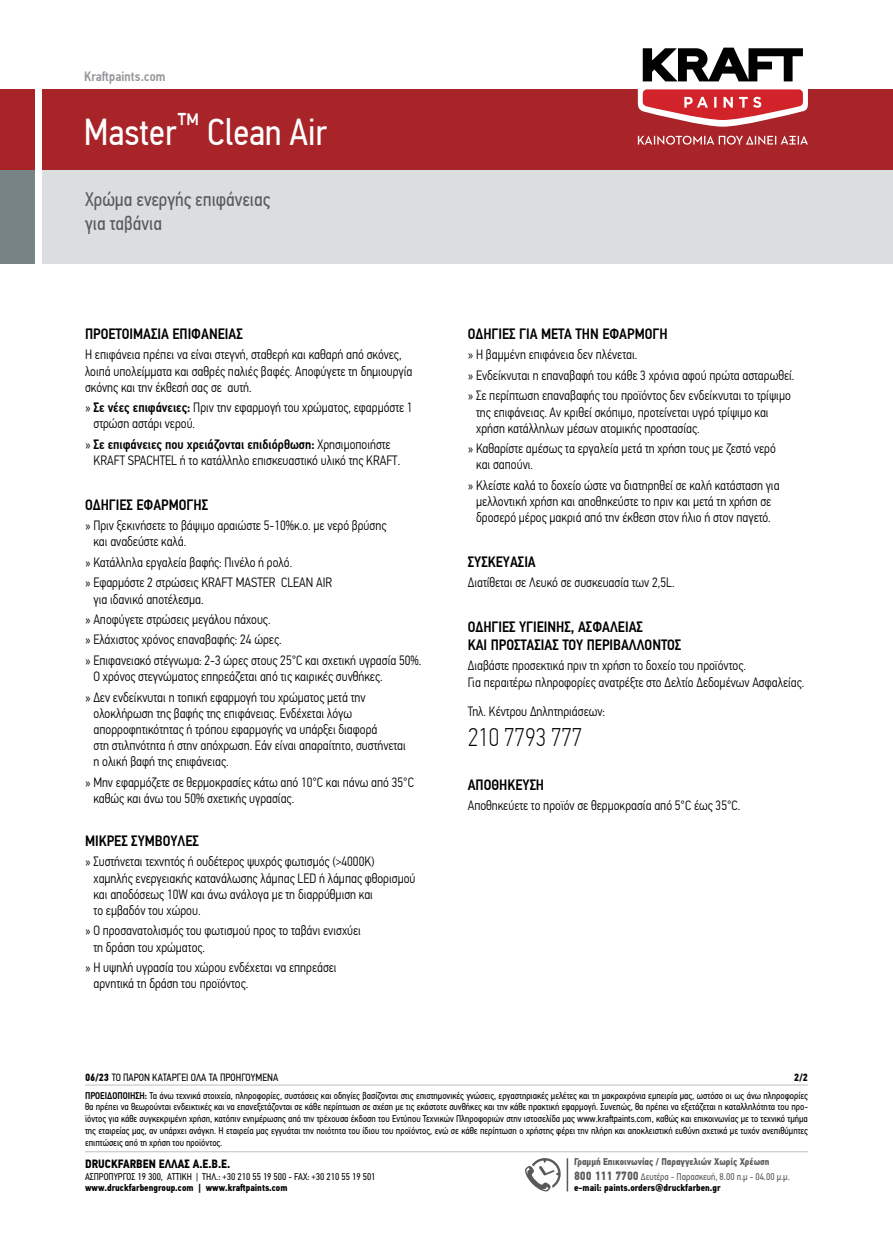
<style>
.page{position:relative;width:893px;height:1234px;background:#fff}
.page>*{position:absolute;margin:0;border:0;box-sizing:border-box;transform-origin:0 0}
.t1{font:37.5px "PF Din Text Cond Pro";color:#fff}
.t2{font:100 25.5px "PF Din Text Cond Pro";color:#000}
.t3{font:19.5px/23.4px "PF Din Text Cond Pro";color:#58595b}
.t4{font:500 15px/18px "PF Din Text Cond Pro";color:#000}
.t5{font:300 13.5px/16.2px "PF Din Text Cond Pro";color:#000}
.t6{font:500 13.5px "PF Din Text Cond Pro";letter-spacing:.01em;color:#939598}
.t7{font:700 12px "PF Din Text Cond Pro";color:#000}
.t8{font:10.5px "PF Din Text Cond Pro";color:#000}
.t9{font:700 10.5px "PF Din Text Cond Pro";color:#000}
.t10{font:9.75px/11.7px "PF Din Text Cond Pro";color:#000;text-align:justify}
.t11{font:700 9.75px/14.4px "PF Din Text Cond Pro";color:#58595b}
.t12{font:700 9.75px "PF Din Text Cond Pro";color:#000}
.s1{font-weight:500}
.s2{font-weight:700}
.s3{font-size:12px}
.s4{font-weight:400}
</style>
<div class="page">
<div style="left:43px;top:89px;width:850px;height:81px;background:#a82428"></div>
<div style="left:0;top:89px;width:34px;height:81px;background:#a82428"></div>
<svg style="left:638px;top:47px;width:170px;height:80px"></svg>
<svg style="left:638px;top:136px;width:170px;height:9px"></svg>
<div style="left:43px;top:170px;width:850px;height:94px;background:#dcddde"></div>
<div style="left:0;top:170px;width:34px;height:94px;background:#788386"></div>
<hr style="left:85px;top:1151px;width:723px;height:1px;background:#bcbec0">
<svg style="left:525px;top:1158px;width:36px;height:34px"></svg>
<hr style="left:567px;top:1157px;width:1px;height:34px;background:#58595b">
<hr style="left:85px;top:1084px;width:723px;height:1px;background:#bcbec0">
<p class="t6" style="left:84px;top:69px;width:83px">Kraftpaints.com</p>
<h1 class="t1" style="left:84px;top:109px;width:245px">Master<sup>™</sup> Clean Air</h1>
<h3 class="t3" style="left:85px;top:188px;width:187px">Χρώμα ενεργής επιφάνειας για ταβάνια</h3>
<p class="t4" style="left:85px;top:325px;width:159px">ΠΡΟΕΤΟΙΜΑΣΙΑ ΕΠΙΦΑΝΕΙΑΣ</p>
<p class="t5" style="left:85px;top:346px;width:329px">Η επιφάνεια πρέπει να είναι στεγνή, σταθερή και καθαρή από σκόνες, λοιπά υπολείμματα και σαθρές παλιές βαφές. Αποφύγετε τη δημιουργία σκόνης και την έκθεσή σας σε αυτή.</p>
<p class="t5" style="left:94px;top:399px;width:321px;text-indent:-9px">» <span class="s1">Σε νέες επιφάνειες:</span> Πριν την εφαρμογή του χρώματος, εφαρμόστε 1 στρώση αστάρι νερού.</p>
<p class="t5" style="left:94px;top:436px;width:308px;text-indent:-9px">» <span class="s1">Σε επιφάνειες που χρειάζονται επιδιόρθωση:</span> Xρησιμοποιήστε<br>KRAFT SPACHTEL ή το κατάλληλο επισκευαστικό υλικό της KRAFT.</p>
<p class="t4" style="left:85px;top:495px;width:125px">ΟΔΗΓΙΕΣ ΕΦΑΡΜΟΓΗΣ</p>
<p class="t5" style="left:94px;top:517px;width:294px;text-indent:-9px">» Πριν ξεκινήσετε το βάψιμο αραιώστε 5-10%κ.ο. με νερό βρύσης και αναδεύστε καλά.</p>
<p class="t5" style="left:85px;top:552px;width:249px;line-height:20.4px">» Κατάλληλα εργαλεία βαφής: Πινέλο ή ρολό.<br>» Εφαρμόστε 2 στρώσεις KRAFT MASTER CLEAN AIR</p>
<p class="t5" style="left:85px;top:588px;width:338px;line-height:20.4px;text-indent:9px">για ιδανικό αποτέλεσμα.<br>» Αποφύγετε στρώσεις μεγάλου πάχους.<br>» Ελάχιστος χρόνος επαναβαφής: 24 ώρες.<br>» Επιφανειακό στέγνωμα: 2-3 ώρες στους 25°C και σχετική υγρασία 50%.</p>
<p class="t5" style="left:85px;top:666px;width:299px;line-height:20.4px;text-indent:9px">Ο χρόνος στεγνώματος επηρεάζεται από τις καιρικές συνθήκες. » Δεν ενδείκνυται η τοπική εφαρμογή του χρώματος μετά την</p>
<p class="t5" style="left:94px;top:705px;width:314px">ολοκλήρωση της βαφής της επιφάνειας. Ενδέχεται λόγω απορροφητικότητας ή τρόπου εφαρμογής να υπάρξει διαφορά<br>στη στιλπνότητα ή στην απόχρωση. Εάν είναι απαραίτητο, συστήνεται η ολική βαφή της επιφάνειας.</p>
<p class="t5" style="left:94px;top:774px;width:322px;text-indent:-9px">» Μην εφαρμόζετε σε θερμοκρασίες κάτω από 10°C και πάνω από 35°C καθώς και άνω του 50% σχετικής υγρασίας.</p>
<p class="t4" style="left:85px;top:831px;width:115px">ΜΙΚΡΕΣ ΣΥΜΒΟΥΛΕΣ</p>
<p class="t5" style="left:94px;top:853px;width:323px;text-indent:-9px">» Συστήνεται τεχνητός ή ουδέτερος ψυχρός φωτισμός (&gt;4000K) χαμηλής ενεργειακής κατανάλωσης λάμπας LED ή λάμπας φθορισμού και αποδόσεως 10W και άνω ανάλογα με τη διαρρύθμιση και<br>το εμβαδόν του χώρου.</p>
<p class="t5" style="left:94px;top:922px;width:269px;text-indent:-9px">» Ο προσανατολισμός του φωτισμού προς το ταβάνι ενισχύει τη δράση του χρώματος.</p>
<p class="t5" style="left:94px;top:959px;width:245px;text-indent:-9px">» Η υψηλή υγρασία του χώρου ενδέχεται να επηρεάσει αρνητικά τη δράση του προϊόντος.</p>
<p class="t4" style="left:468px;top:325px;width:201px">ΟΔΗΓΙΕΣ ΓΙΑ ΜΕΤΑ ΤΗΝ ΕΦΑΡΜΟΓΗ</p>
<p class="t5" style="left:468px;top:344px;width:328px;line-height:20.4px">» Η βαμμένη επιφάνεια δεν πλένεται.<br>» Ενδείκνυται η επαναβαφή του κάθε 3 χρόνια αφού πρώτα ασταρωθεί. » Σε περίπτωση επαναβαφής του προϊόντος δεν ενδείκνυται το τρίψιμο</p>
<p class="t5" style="left:476px;top:404px;width:294px">της επιφάνειας. Αν κριθεί σκόπιμο, προτείνεται υγρό τρίψιμο και χρήση κατάλληλων μέσων ατομικής προστασίας.</p>
<p class="t5" style="left:476px;top:440px;width:301px;text-indent:-9px">» Καθαρίστε αμέσως τα εργαλεία μετά τη χρήση τους με ζεστό νερό και σαπούνι.</p>
<p class="t5" style="left:468px;top:477px;width:313px;text-align:center">» Κλείστε καλά το δοχείο ώστε να διατηρηθεί σε καλή κατάσταση για μελλοντική χρήση και αποθηκεύστε το πριν και μετά τη χρήση σε δροσερό μέρος μακριά από την έκθεση στον ήλιο ή στον παγετό.</p>
<p class="t4" style="left:468px;top:552px;width:70px">ΣΥΣΚΕΥΑΣΙΑ</p>
<p class="t5" style="left:468px;top:574px;width:208px">Διατίθεται σε Λευκό σε συσκευασία των 2,5L.</p>
<p class="t4" style="left:468px;top:617px;width:215px">ΟΔΗΓΙΕΣ ΥΓΙΕΙΝΗΣ, ΑΣΦΑΛΕΙΑΣ<br>ΚΑΙ ΠΡΟΣΤΑΣΙΑΣ ΤΟΥ ΠΕΡΙΒΑΛΛΟΝΤΟΣ</p>
<p class="t5" style="left:468px;top:657px;width:338px">Διαβάστε προσεκτικά πριν τη χρήση το δοχείο του προϊόντος.<br>Για περαιτέρω πληροφορίες ανατρέξτε στο Δελτίο Δεδομένων Ασφαλείας.</p>
<p class="t5" style="left:468px;top:702px;width:139px">Τηλ. Κέντρου Δηλητηριάσεων:</p>
<h2 class="t2" style="left:468px;top:722px;width:116px">210 7793 777</h2>
<p class="t4" style="left:468px;top:775px;width:78px">ΑΠΟΘΗΚΕΥΣΗ</p>
<p class="t5" style="left:468px;top:797px;width:274px">Αποθηκεύετε το προϊόν σε θερμοκρασία από 5°C έως 35°C.</p>
<p class="t8" style="left:85px;top:1070px;width:195px"><span class="s2">06/23</span> ΤΟ ΠΑΡΟΝ ΚΑΤΑΡΓΕΙ ΟΛΑ ΤΑ ΠΡΟΗΓΟΥΜΕΝΑ</p>
<p class="t9" style="left:794px;top:1070px;width:15px">2/2</p>
<p class="t10" style="left:85px;top:1089px;width:724px"><span class="s1">ΠΡΟΕΙΔΟΠΟIΗΣΗ:</span> Τα άνω τεχνικά στοιχεία, πληροφορίες, συστάσεις και οδηγίες βασίζονται στις επιστημονικές γνώσεις, εργαστηριακές μελέτες και τη μακροχρόνια εμπειρία μας, ωστόσο οι ως άνω πληροφορίες θα πρέπει να θεωρούνται ενδεικτικές και να επανεξετάζονται σε κάθε περίπτωση σε σχέση με τις εκάστοτε συνθήκες και την κάθε πρακτική εφαρμογή. Συνεπώς, θα πρέπει να εξετάζεται η καταλληλότητα του προ&shy;ϊόντος για κάθε συγκεκριμένη χρήση, κατόπιν ενημέρωσης από την τρέχουσα έκδοση του Εντύπου Τεχνικών Πληροφοριών στην ιστοσελίδα μας www.kraftpaints.com, καθώς και επικοινωνίας με το τεχνικό τμήμα της εταιρείας μας, αν υπάρχει ανάγκη. Η εταιρεία μας εγγυάται την ποιότητα του ίδιου του προϊόντος, ενώ σε κάθε περίπτωση ο χρήστης φέρει την πλήρη και αποκλειστική ευθύνη σχετικά με τυχόν ανεπιθύμητες επιπτώσεις από τη χρήση του προϊόντος.</p>
<p class="t7" style="left:85px;top:1156px;width:147px">DRUCKFARBEN ΕΛΛΑΣ Α.Ε.Β.Ε.</p>
<p class="t10" style="left:85px;top:1170px;width:292px">ΑΣΠΡΟΠΥΡΓΟΣ 19 300, ΑΤΤΙΚΗ | TΗΛ.: +30 210 55 19 500 - FAX: +30 210 55 19 501</p>
<p class="t12" style="left:85px;top:1181px;width:204px">www.druckfarbengroup.com | www.kraftpaints.com</p>
<p class="t11" style="left:574px;top:1154px;width:217px">Γραμμή Επικοινωνίας / Παραγγελιών Χωρίς Χρέωση<br><span class="s3">800 111 7700</span> <span class="s4">Δευτέρα - Παρασκευή, 8.00 π.μ - 04.00 μ.μ.</span></p>
<p class="t12" style="left:574px;top:1181px;width:148px">e-mail: paints.orders@druckfarben.gr</p>
</div>
